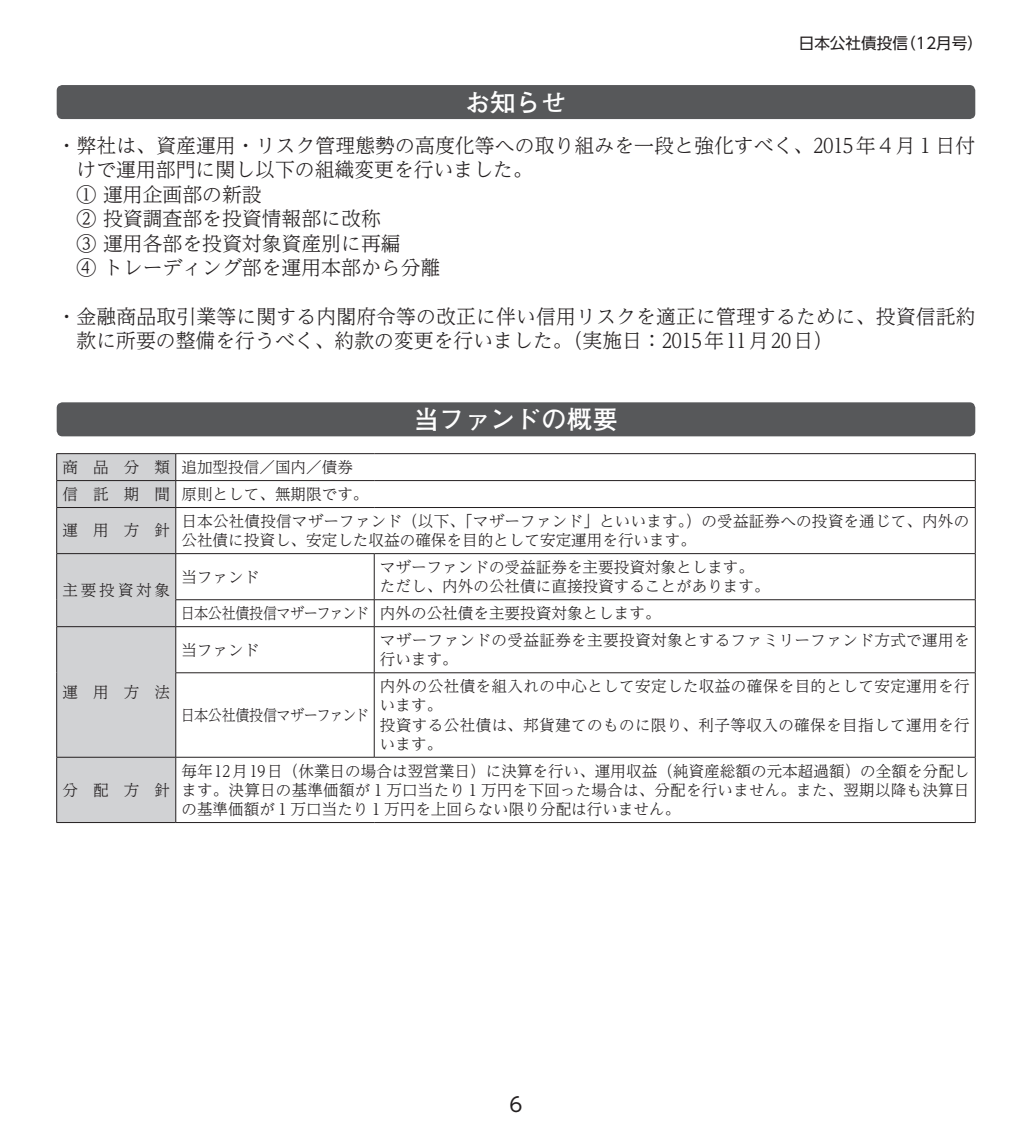
<style>
.page{position:relative;width:1032px;height:1134px;background:#fff}
.page>*{position:absolute;margin:0;border:0;box-sizing:border-box;transform-origin:0 0}
.t1{font:700 25.6px "Futo Go B101 Pro";color:#fff}
.t2{font:300 19.8px/24.4px "UD Reimin Pro";color:#231f20}
.t3{font:19.8px "UD Shin Go Pro";color:#231f20}
.t4{font:300 15.6px/19.2px "UD Reimin Pro";color:#231f20}
.t5{font:300 15.6px/19.2px "UD Reimin Pro";letter-spacing:.025em;color:#231f20}
.t6{font:300 15.6px "UD Reimin Pro";color:#231f20;scale:.9 1}
.t7{font:300 15.6px "UD Reimin Pro";letter-spacing:-.035em;color:#231f20;scale:.9 1}
.t8{font:15.6px "UD Shin Go Pro";color:#231f20}
</style>
<div class="page">
<div style="left:57px;top:85px;width:918px;height:34px;background:#57585a;border-radius:6px"></div>
<div style="left:57px;top:402px;width:918px;height:34px;background:#57585a;border-radius:6px"></div>
<hr style="left:56px;top:453px;width:120px;height:1px;background:#231f20">
<hr style="left:176px;top:453px;width:198px;height:1px;background:#231f20">
<hr style="left:374px;top:453px;width:601px;height:1px;background:#231f20">
<hr style="left:176px;top:480px;width:198px;height:1px;background:#231f20">
<hr style="left:374px;top:480px;width:601px;height:1px;background:#231f20">
<svg style="left:975px;top:454px;width:1px;height:53px"></svg>
<hr style="left:176px;top:507px;width:198px;height:1px;background:#231f20">
<hr style="left:374px;top:507px;width:601px;height:1px;background:#231f20">
<hr style="left:975px;top:508px;width:1px;height:45px;background:#231f20">
<hr style="left:176px;top:553px;width:198px;height:1px;background:#231f20">
<hr style="left:374px;top:553px;width:601px;height:1px;background:#231f20">
<hr style="left:374px;top:554px;width:1px;height:45px;background:#231f20">
<hr style="left:975px;top:554px;width:1px;height:45px;background:#231f20">
<hr style="left:175px;top:599px;width:199px;height:1px;background:#231f20">
<div style="left:56px;top:454px;width:120px;height:368px;background:#d1d2d4"></div>
<hr style="left:374px;top:599px;width:601px;height:1px;background:#231f20">
<svg style="left:374px;top:600px;width:1px;height:26px"></svg>
<svg style="left:975px;top:600px;width:1px;height:26px"></svg>
<hr style="left:56px;top:626px;width:120px;height:1px;background:#231f20">
<hr style="left:56px;top:627px;width:1px;height:46px;background:#231f20">
<hr style="left:176px;top:626px;width:198px;height:1px;background:#231f20">
<hr style="left:175px;top:627px;width:1px;height:45px;background:#231f20">
<hr style="left:374px;top:626px;width:601px;height:1px;background:#231f20">
<hr style="left:374px;top:627px;width:1px;height:45px;background:#231f20">
<hr style="left:975px;top:627px;width:1px;height:45px;background:#231f20">
<hr style="left:56px;top:673px;width:1px;height:84px;background:#231f20">
<hr style="left:175px;top:672px;width:199px;height:1px;background:#231f20">
<hr style="left:175px;top:673px;width:1px;height:84px;background:#231f20">
<hr style="left:374px;top:672px;width:601px;height:1px;background:#231f20">
<hr style="left:374px;top:673px;width:1px;height:84px;background:#231f20">
<hr style="left:975px;top:673px;width:1px;height:84px;background:#231f20">
<hr style="left:56px;top:757px;width:120px;height:1px;background:#231f20">
<hr style="left:56px;top:757px;width:1px;height:65px;background:#231f20">
<hr style="left:176px;top:757px;width:198px;height:1px;background:#231f20">
<hr style="left:175px;top:757px;width:1px;height:65px;background:#231f20">
<hr style="left:374px;top:757px;width:601px;height:1px;background:#231f20">
<hr style="left:975px;top:757px;width:1px;height:65px;background:#231f20">
<hr style="left:56px;top:822px;width:120px;height:1px;background:#231f20">
<hr style="left:176px;top:822px;width:198px;height:1px;background:#231f20">
<hr style="left:374px;top:822px;width:601px;height:1px;background:#231f20">
<p class="t8" style="left:799px;top:31px;width:186px">日本公社債投信（12月号）</p>
<h1 class="t1" style="left:465px;top:82px;width:104px">お知らせ</h1>
<p class="t2" style="left:77px;top:133px;width:900px;text-indent:-20px">・弊社は、資産運用・リスク管理態勢の高度化等への取り組みを一段と強化すべく、2015年4月1日付けで運用部門に関し以下の組織変更を行いました。<br>① 運用企画部の新設　<br>② 投資調査部を投資情報部に改称　<br>③ 運用各部を投資対象資産別に再編　<br>④ トレーディング部を運用本部から分離</p>
<p class="t2" style="left:77px;top:303px;width:900px;text-indent:-20px">・金融商品取引業等に関する内閣府令等の改正に伴い信用リスクを適正に管理するために、投資信託約款に所要の整備を行うべく、約款の変更を行いました。（実施日：2015年 11月 20日）</p>
<h1 class="t1" style="left:414px;top:399px;width:206px">当ファンドの概要</h1>
<p class="t4" style="left:62px;top:453px;width:308px;line-height:27px">商 品 分 類 追加型投信／国内／債券信 託 期 間 原則として、無期限です。</p>
<p class="t4" style="left:62px;top:520px;width:109px">運用方針</p>
<p class="t4" style="left:181px;top:511px;width:789px">日本公社債投信マザーファンド（以下、「マザーファンド」といいます。）の受益証券への投資を通じて、内外の公社債に投資し、安定した収益の確保を目的として安定運用を行います。</p>
<p class="t4" style="left:62px;top:580px;width:109px">主要投資対象</p>
<p class="t4" style="left:181px;top:566px;width:79px">当ファンド</p>
<p class="t4" style="left:380px;top:557px;width:391px">マザーファンドの受益証券を主要投資対象とします。ただし、内外の公社債に直接投資することがあります。</p>
<p class="t6" style="left:181px;top:600px;width:535px">日本公社債投信マザーファンド 内外の公社債を主要投資対象とします。</p>
<p class="t4" style="left:62px;top:682px;width:109px">運用方法</p>
<p class="t4" style="left:62px;top:780px;width:109px">分配方針</p>
<p class="t4" style="left:181px;top:640px;width:79px">当ファンド</p>
<p class="t5" style="left:380px;top:630px;width:591px">マザーファンドの受益証券を主要投資対象とするファミリーファンド方式で運用を行います。</p>
<p class="t7" style="left:181px;top:702px;width:211px">日本公社債投信マザーファンド</p>
<p class="t5" style="left:380px;top:676px;width:591px">内外の公社債を組入れの中心として安定した収益の確保を目的として安定運用を行います。<br>投資する公社債は、邦貨建てのものに限り、利子等収入の確保を目指して運用を行います。</p>
<p class="t4" style="left:181px;top:760px;width:789px;text-align:justify">毎年 12月 19日（休業日の場合は翌営業日）に決算を行い、運用収益（純資産総額の元本超過額）の全額を分配します。決算日の基準価額が1万口当たり1万円を下回った場合は、分配を行いません。また、翌期以降も決算日の基準価額が1万口当たり1万円を上回らない限り分配は行いません。</p>
<p class="t3" style="left:509px;top:1088px;width:15px">6</p>
</div>
